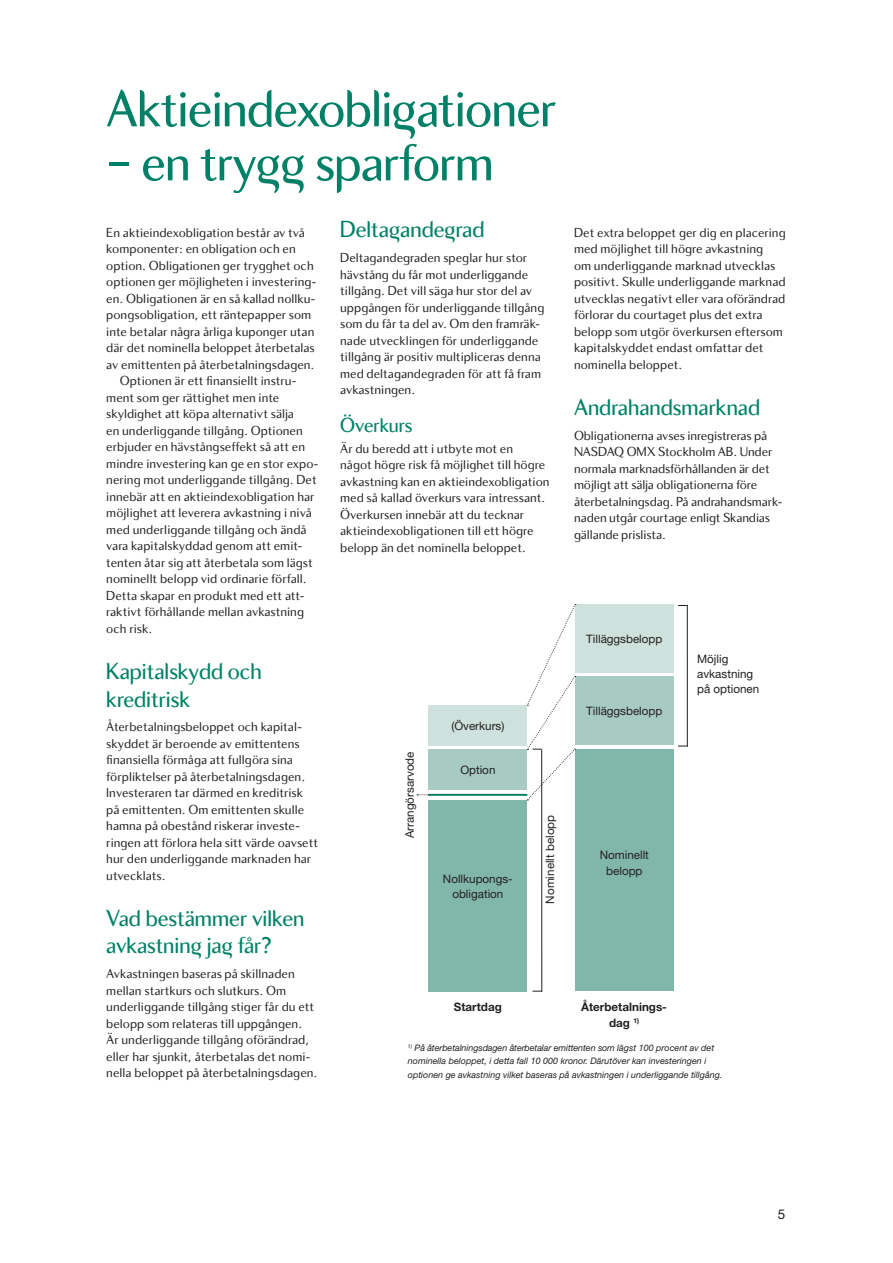
<style>
.page{position:relative;width:893px;height:1263px;background:#fff}
.page>*{position:absolute;margin:0;border:0;box-sizing:border-box;transform-origin:0 0}
.t1{font:54px "Skandia Display";letter-spacing:-.01em;color:#008167}
.t2{font:24px/27.8px "Skandia Display";color:#008167}
.t3{font:21px "Skandia Display";color:#008167}
.t4{font:13.5px/16.5px "Skandia Text";color:#231f20}
.t5{font:13.5px "Helvetica Neue";color:#231f20}
.t6{font:11.7px/15.5px "Helvetica Neue";color:#231f20;text-align:center}
.t7{font:700 11.7px/16.6px "Helvetica Neue";color:#231f20;text-align:center}
.t8{font:italic 9px/13.5px "Helvetica Neue";color:#231f20}
</style>
<div class="page">
<div style="left:428px;top:800px;width:99px;height:191px;background:#81b7ab"></div>
<hr style="left:541px;top:749px;width:1px;height:242px;background:#231f20">
<hr style="left:687px;top:605px;width:1px;height:142px;background:#231f20">
<div style="left:575px;top:749px;width:99px;height:242px;background:#81b7ab"></div>
<hr style="left:428px;top:794px;width:99px;height:2px;background:#008167">
<svg style="left:417px;top:794px;width:12px;height:1px"></svg>
<div style="left:428px;top:749px;width:99px;height:41px;background:#a7cbc3"></div>
<div style="left:575px;top:677px;width:99px;height:68px;background:#a7cbc3"></div>
<div style="left:575px;top:604px;width:99px;height:68px;background:#cee1dc"></div>
<div style="left:428px;top:705px;width:99px;height:40px;background:#cee1dc"></div>
<svg style="left:526px;top:604px;width:50px;height:197px"></svg>
<h1 class="t1" style="left:106px;top:88px;width:452px">Aktieindexobli¯ationer</h1>
<h1 class="t1" style="left:106px;top:142px;width:389px">– en try¯¯ sparform</h1>
<p class="t4" style="left:106px;top:225px;width:200px">En aktieindexobligation består av två</p>
<p class="t4" style="left:106px;top:242px;width:191px">komponenter: en obligation och en</p>
<p class="t4" style="left:106px;top:258px;width:209px">option. Obligationen ger trygghet och</p>
<p class="t4" style="left:106px;top:275px;width:212px">optionen ger möjligheten i investering-</p>
<p class="t4" style="left:106px;top:291px;width:211px">en. Obligationen är en så kallad nollku-</p>
<p class="t4" style="left:106px;top:308px;width:207px">pongsobligation, ett räntepapper som</p>
<p class="t4" style="left:106px;top:324px;width:210px">inte betalar några årliga kuponger utan</p>
<p class="t4" style="left:106px;top:341px;width:210px">där det nominella beloppet återbetalas</p>
<p class="t4" style="left:106px;top:357px;width:210px">av emittenten på återbetalningsdagen.</p>
<p class="t4" style="left:120px;top:374px;width:178px">Optionen är ett finansiellt instru-</p>
<p class="t4" style="left:106px;top:390px;width:175px">ment som ger rättighet men inte</p>
<p class="t4" style="left:106px;top:407px;width:189px">skyldighet att köpa alternativt sälja</p>
<p class="t4" style="left:106px;top:423px;width:198px">en underliggande tillgång. Optionen</p>
<p class="t4" style="left:106px;top:440px;width:200px">erbjuder en hävstångseffekt så att en</p>
<p class="t4" style="left:106px;top:456px;width:214px">mindre investering kan ge en stor expo-</p>
<p class="t4" style="left:106px;top:473px;width:212px">nering mot underliggande tillgång. Det</p>
<p class="t4" style="left:106px;top:489px;width:210px">innebär att en aktieindexobligation har</p>
<p class="t4" style="left:106px;top:506px;width:207px">möjlighet att leverera avkastning i nivå</p>
<p class="t4" style="left:106px;top:522px;width:202px">med underliggande tillgång och ändå</p>
<p class="t4" style="left:106px;top:539px;width:198px">vara kapitalskyddad genom att emit-</p>
<p class="t4" style="left:106px;top:555px;width:208px">tenten åtar sig att återbetala som lägst</p>
<p class="t4" style="left:106px;top:572px;width:202px">nominellt belopp vid ordinarie förfall.</p>
<p class="t4" style="left:106px;top:588px;width:200px">Detta skapar en produkt med ett att-</p>
<p class="t4" style="left:106px;top:605px;width:199px">raktivt förhållande mellan avkastning</p>
<p class="t4" style="left:106px;top:621px;width:47px">och risk.</p>
<h2 class="t2" style="left:106px;top:659px;width:157px">Kapitalskydd och kreditrisk</h2>
<p class="t4" style="left:106px;top:720px;width:213px">Återbetalningsbeloppet och kapital&shy;skyddet är beroende av emittentens finansiella förmåga att fullgöra sina förpliktelser på återbetalningsdagen.<br>Investeraren tar därmed en kreditrisk på emittenten. Om emittenten skulle hamna på obestånd riskerar investe&shy;ringen att förlora hela sitt värde oavsett hur den underliggande marknaden har utvecklats.</p>
<h2 class="t2" style="left:106px;top:906px;width:200px">Vad bestämmer vilken avkastnin¯ ja¯ får?</h2>
<p class="t4" style="left:106px;top:967px;width:213px">Avkastningen baseras på skillnaden mellan startkurs och slutkurs. Om underliggande tillgång stiger får du ett belopp som relateras till uppgången.<br>Är underliggande tillgång oförändrad, eller har sjunkit, återbetalas det nomi&shy;nella beloppet på återbetalningsdagen.</p>
<h2 class="t2" style="left:340px;top:218px;width:146px">Delta¯ande¯rad</h2>
<p class="t4" style="left:340px;top:251px;width:206px">Deltagandegraden speglar hur stor hävstång du får mot underliggande tillgång. Det vill säga hur stor del av uppgången för underliggande tillgång som du får ta del av. Om den framräk&shy;nade utvecklingen för underliggande tillgång är positiv multipliceras denna med deltagande graden för att få fram avkastningen.</p>
<h3 class="t3" style="left:340px;top:417px;width:74px">Överkurs</h3>
<p class="t4" style="left:340px;top:441px;width:211px">Är du beredd att i utbyte mot en<br>något högre risk få möjlighet till högre avkastning kan en aktieindexobligation med så kallad överkurs vara intressant.<br>Överkursen innebär att du tecknar aktieindexobligationen till ett högre belopp än det nominella beloppet.</p>
<p class="t4" style="left:574px;top:225px;width:213px">Det extra beloppet ger dig en placering med möjlighet till högre avkastning<br>om underliggande marknad utvecklas positivt. Skulle underliggande marknad utvecklas negativt eller vara oförändrad förlorar du courtaget plus det extra belopp som utgör överkursen eftersom kapitalskyddet endast omfattar det nominella beloppet.</p>
<h2 class="t2" style="left:574px;top:395px;width:188px">Andrahandsmarknad</h2>
<p class="t4" style="left:574px;top:428px;width:210px">Obligationerna avses inregistreras på NASDAQ OMX Stockholm AB. Under normala marknadsförhållanden är det möjligt att sälja obligationerna före återbetalningsdag. På andrahandsmark&shy;naden utgår courtage enligt Skandias gällande prislista.</p>
<p class="t6" style="left:586px;top:632px;width:78px">Tilläggsbelopp</p>
<p class="t6" style="left:697px;top:652px;width:64px;line-height:15px;text-align:left">Möjlig avkastning på optionen</p>
<p class="t6" style="left:586px;top:704px;width:78px">Tilläggsbelopp</p>
<p class="t6" style="left:451px;top:719px;width:55px">(Överkurs)</p>
<p class="t6" style="left:403px;top:838px;width:88px;rotate:-90deg">Arrangörsarvode</p>
<p class="t6" style="left:460px;top:763px;width:37px">Option</p>
<p class="t6" style="left:544px;top:903px;width:90px;rotate:-90deg">Nominellt belopp</p>
<p class="t6" style="left:600px;top:848px;width:51px">Nominellt belopp</p>
<p class="t6" style="left:443px;top:872px;width:71px">Nollkupongs&shy;obligation</p>
<p class="t7" style="left:581px;top:999px;width:87px">Återbetalnings&shy;dag <sup>1)</sup></p>
<p class="t7" style="left:454px;top:1000px;width:49px">Startdag</p>
<p class="t8" style="left:408px;top:1041px;width:316px"><sup>1)</sup> På återbetalningsdagen återbetalar emittenten som lägst 100 procent av det nominella beloppet, i detta fall 10 000 kronor. Därutöver kan investeringen i optionen ge avkastning vilket baseras på avkastningen i underliggande tillgång.</p>
<p class="t5" style="left:778px;top:1209px;width:9px">5</p>
</div>
